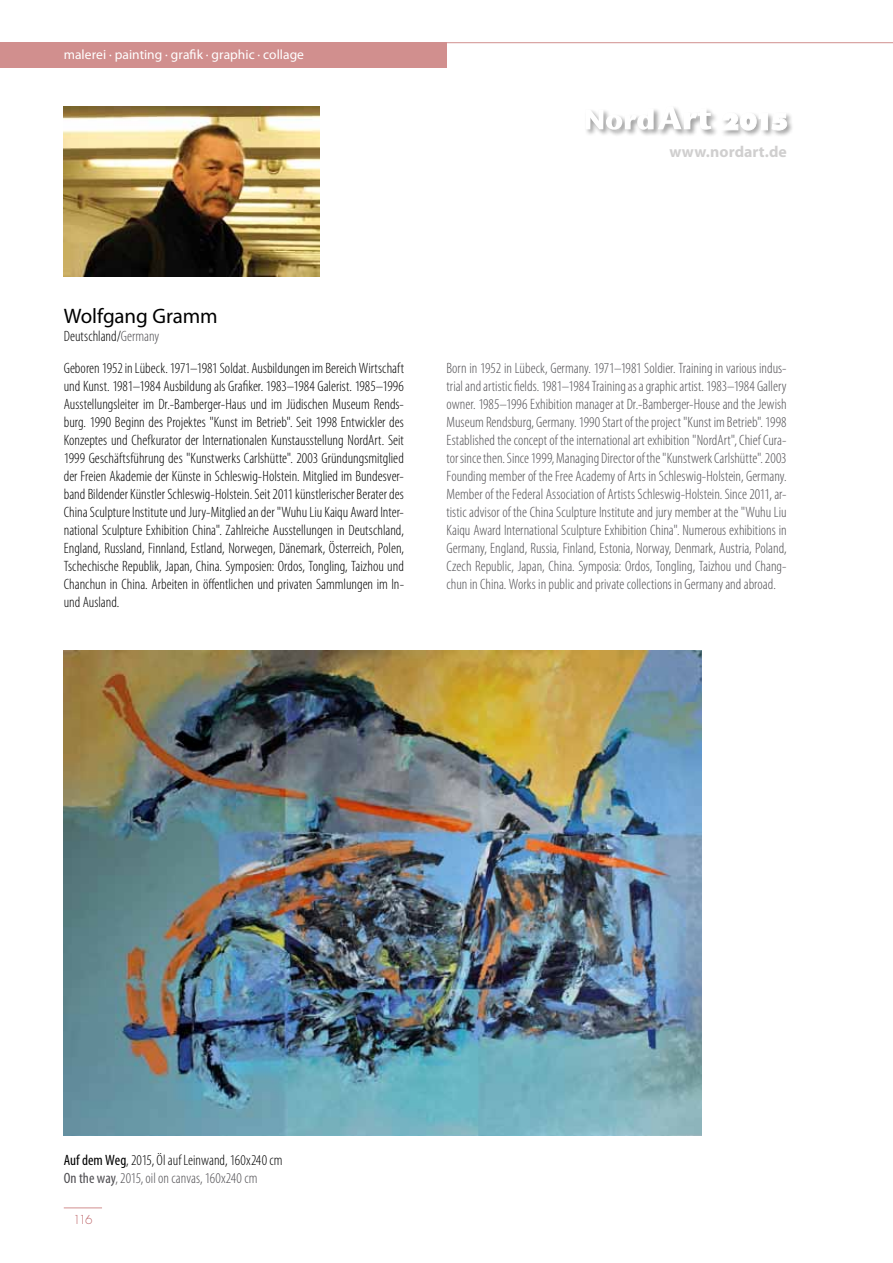
<style>
.page{position:relative;width:893px;height:1263px;background:#fff}
.page>*{position:absolute;margin:0;border:0;box-sizing:border-box;transform-origin:0 0}
.t1{font:21px "Myriad Pro";letter-spacing:-.005em;color:#000}
.t2{font:700 15.9px "Myriad Pro";letter-spacing:.005em;color:#d0cfcf}
.t3{font:300 condensed 15px/18px "Myriad Pro";color:#000}
.t4{font:300 condensed 15px/18px "Myriad Pro";color:#504f53;text-align:justify}
.t5{font:13.5px "Myriad Pro";letter-spacing:.005em;color:#fff}
.t6{font:300 12px "Futura Std";color:#bc6367}
.s1{color:#504f53}
.s2{font-weight:400}
.s3{font-weight:400;color:#504f53}
</style>
<div class="page">
<div style="left:0;top:43px;width:446px;height:25px;background:#d18f8e"></div>
<hr style="left:446px;top:42px;width:447px;height:1px;background:#d18f8e">
<hr style="left:64px;top:1207px;width:38px;height:1px;background:#d18f8e">
<div style="left:720px;top:111px;width:74px;height:27px;background:#000;opacity:.75"></div>
<svg style="left:721px;top:113px;width:66px;height:17px"></svg>
<div style="left:584px;top:107px;width:77px;height:30px;background:#000;opacity:.75"></div>
<div style="left:656px;top:105px;width:62px;height:32px;background:#000;opacity:.75"></div>
<svg style="left:586px;top:106px;width:125px;height:24px"></svg>
<img style="left:64px;top:106px;width:255px;height:170px">
<img style="left:64px;top:651px;width:638px;height:485px">
<p class="t5" style="left:64px;top:46px;width:242px">malerei · painting · grafik · graphic · collage</p>
<p class="t2" style="left:669px;top:142px;width:119px">www.nordart.de</p>
<h1 class="t1" style="left:64px;top:303px;width:155px">Wolfgang Gramm</h1>
<p class="t3" style="left:64px;top:321px;width:342px;line-height:31.5px">Deutschland/<span class="s1">Germany<br></span>Geboren 1952 in Lübeck. 1971–1981 Soldat. Ausbildungen im Bereich Wirtschaft</p>
<p class="t3" style="left:64px;top:377px;width:342px;text-align:justify">und Kunst. 1981–1984 Ausbildung als Grafiker. 1983–1984 Galerist. 1985–1996<br>Ausstellungsleiter im Dr.-Bamberger-Haus und im Jüdischen Museum Rends&shy;burg. 1990 Beginn des Projektes "Kunst im Betrieb". Seit 1998 Entwickler des Konzeptes und Chefkurator der Internationalen Kunstausstellung NordArt. Seit 1999 Geschäftsführung des "Kunstwerks Carlshütte". 2003 Gründungsmitglied der Freien Akademie der Künste in Schleswig-Holstein. Mitglied im Bundesver&shy;band Bildender Künstler Schleswig-Holstein. Seit 2011 künstlerischer Berater des China Sculpture Institute und Jury-Mitglied an der "Wuhu Liu Kaiqu Award Inter&shy;national Sculpture Exhibition China". Zahlreiche Ausstellungen in Deutschland, England, Russland, Finnland, Estland, Norwegen, Dänemark, Österreich, Polen, Tschechische Republik, Japan, China. Symposien: Ordos, Tongling, Taizhou und Chanchun in China. Arbeiten in öffentlichen und privaten Sammlungen im In&shy;und Ausland.</p>
<p class="t4" style="left:446px;top:359px;width:342px">Born in 1952 in Lübeck, Germany. 1971–1981 Soldier. Training in various indus&shy;trial and artistic fields. 1981–1984 Training as a graphic artist. 1983–1984 Gallery owner. 1985–1996 Exhibition manager at Dr.-Bamberger-House and the Jewish Museum Rendsburg, Germany. 1990 Start of the project "Kunst im Betrieb". 1998<br>Established the concept of the international art exhibition "NordArt", Chief Cura&shy;tor since then. Since 1999, Managing Director of the "Kunstwerk Carlshütte". 2003<br>Founding member of the Free Academy of Arts in Schleswig-Holstein, Germany.<br>Member of the Federal Association of Artists Schleswig-Holstein. Since 2011, ar&shy;tistic advisor of the China Sculpture Institute and jury member at the "Wuhu Liu Kaiqu Award International Sculpture Exhibition China". Numerous exhibitions in Germany, England, Russia, Finland, Estonia, Norway, Denmark, Austria, Poland, Czech Republic, Japan, China. Symposia: Ordos, Tongling, Taizhou und Chang&shy;chun in China. Works in public and private collections in Germany and abroad.</p>
<p class="t3" style="left:64px;top:1151px;width:220px"><span class="s2">Auf dem Weg</span>, 2015, Öl auf Leinwand, 160x240 cm<br><span class="s3">On the way</span><span class="s1">, 2015, oil on canvas, 160x240 cm</span></p>
<p class="t6" style="left:73px;top:1212px;width:21px">116</p>
</div>
